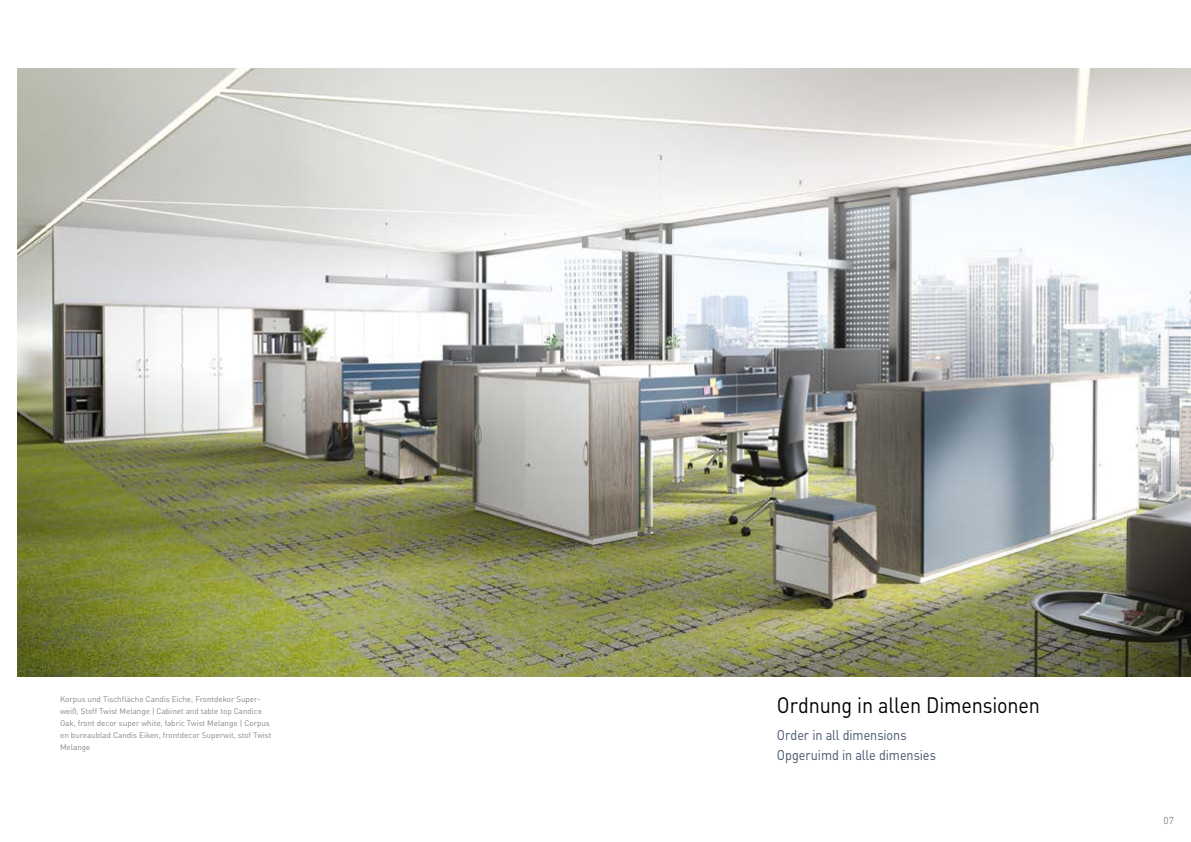
<style>
.page{position:relative;width:1191px;height:842px;background:#fff}
.page>*{position:absolute;margin:0;border:0;box-sizing:border-box;transform-origin:0 0}
.t1{font:22px "DINOT";letter-spacing:-.01em;color:#000;scale:.9 1}
.t2{font:14px/20px "DINOT";letter-spacing:-.005em;color:#44536b;scale:.9 1}
.t3{font:10px "DINOT";color:#878786}
.t4{font:8px/12px "DINOT";color:#878786}
</style>
<div class="page">
<img style="left:17px;top:68px;width:1174px;height:608px">
<p class="t4" style="left:60px;top:692px;width:213px">Korpus und Tischfläche Candis Eiche, Frontdekor Super&shy;weiß, Stoff Twist Melange | Cabinet and table top Candice Oak, front decor super white, fabric Twist Melange | Corpus en bureaublad Candis Eiken, frontdecor Superwit, stof Twist Melange</p>
<h1 class="t1" style="left:777px;top:688px;width:294px">Ordnung in allen Dimensionen</h1>
<h2 class="t2" style="left:777px;top:723px;width:178px">Order in all dimensions<br>Opgeruimd in alle dimensies</h2>
<p class="t3" style="left:1163px;top:813px;width:12px">07</p>
</div>
